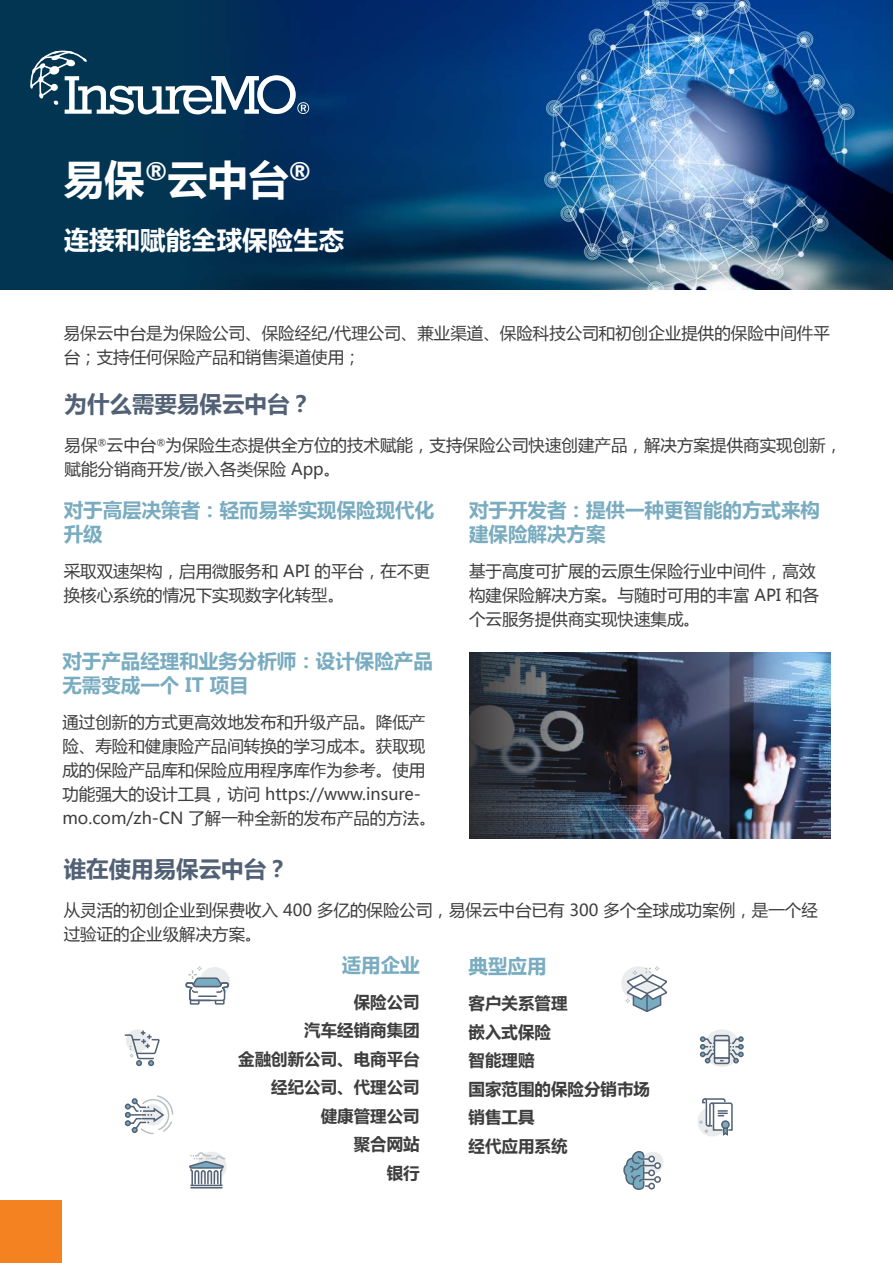
<style>
.page{position:relative;width:893px;height:1263px;background:#fff}
.page>*{position:absolute;margin:0;border:0;box-sizing:border-box;transform-origin:0 0}
.t1{font:700 40.5px "Microsoft Ya Hei";color:#fff}
.t2{font:700 25.5px "Microsoft Ya Hei";color:#fff}
.t3{font:700 22.5px "Microsoft Ya Hei";color:#526175}
.t4{font:700 19.5px/24px "Microsoft Ya Hei";color:#79acc0}
.t5{font:16.5px/24px "Microsoft Ya Hei";color:#3e3e3f}
.t6{font:700 16.5px/28.5px "Microsoft Ya Hei";color:#3e3e3f;text-align:right}
</style>
<div class="page">
<img style="left:0;top:0;width:893px;height:290px">
<div style="left:642px;top:1152px;width:21px;height:21px;background:#eaeced;border-radius:50%"></div>
<div style="left:654px;top:1162px;width:7px;height:7px;border:2px solid #526175;border-radius:50%"></div>
<svg style="left:623px;top:1151px;width:37px;height:39px"></svg>
<div style="left:654px;top:1176px;width:7px;height:7px;border:2px solid #526175;border-radius:50%"></div>
<div style="left:200px;top:967px;width:30px;height:31px;background:#eaeced;border-radius:50%"></div>
<svg style="left:185px;top:966px;width:44px;height:39px"></svg>
<svg style="left:125px;top:1095px;width:49px;height:40px"></svg>
<div style="left:703px;top:1029px;width:38px;height:38px;background:#eaeced;border-radius:50%"></div>
<svg style="left:700px;top:1034px;width:44px;height:31px"></svg>
<div style="left:126px;top:1029px;width:23px;height:23px;background:#f6f7f7;border-radius:50%"></div>
<svg style="left:124px;top:1030px;width:36px;height:36px"></svg>
<div style="left:621px;top:966px;width:35px;height:35px;background:#eaeced;border-radius:50%"></div>
<svg style="left:626px;top:966px;width:41px;height:47px"></svg>
<svg style="left:697px;top:1107px;width:30px;height:29px"></svg>
<svg style="left:699px;top:1098px;width:34px;height:39px"></svg>
<hr style="left:190px;top:1187px;width:32px;height:1px;background:#526175">
<svg style="left:189px;top:1152px;width:38px;height:35px"></svg>
<div style="left:0;top:1200px;width:62px;height:63px;background:#f58220"></div>
<img style="left:628px;top:652px;width:202px;height:186px">
<svg style="left:469px;top:652px;width:159px;height:186px;background:#2f3640"></svg>
<svg style="left:29px;top:49px;width:280px;height:65px"></svg>
<h1 class="t1" style="left:64px;top:151px;width:249px">易保<sup>®</sup>云中台<sup>®</sup></h1>
<h2 class="t2" style="left:64px;top:222px;width:282px">连接和赋能全球保险生态</h2>
<p class="t5" style="left:64px;top:320px;width:768px">易保云中台是为保险公司、保险经纪/代理公司、兼业渠道、保险科技公司和初创企业提供的保险中间件平台；支持任何保险产品和销售渠道使用；</p>
<h3 class="t3" style="left:65px;top:388px;width:249px">为什么需要易保云中台？</h3>
<p class="t5" style="left:65px;top:433px;width:779px">易保<sup>®</sup>云中台<sup>®</sup>为保险生态提供全方位的技术赋能，支持保险公司快速创建产品，解决方案提供商实现创新，赋能分销商开发/嵌入各类保险 App。</p>
<p class="t4" style="left:64px;top:497px;width:372px">对于高层决策者：轻而易举实现保险现代化升级</p>
<p class="t5" style="left:64px;top:558px;width:368px">采取双速架构，启用微服务和 API 的平台，在不更换核心系统的情况下实现数字化转型。</p>
<p class="t4" style="left:62px;top:648px;width:372px">对于产品经理和业务分析师：设计保险产品无需变成一个 IT 项目</p>
<p class="t5" style="left:62px;top:709px;width:375px">通过创新的方式更高效地发布和升级产品。降低产险、寿险和健康险产品间转换的学习成本。获取现成的保险产品库和保险应用程序库作为参考。使用功能强大的设计工具，访问 https://www.insure&shy;mo.com/zh-CN 了解一种全新的发布产品的方法。</p>
<p class="t4" style="left:469px;top:497px;width:352px">对于开发者：提供一种更智能的方式来构建保险解决方案</p>
<p class="t5" style="left:469px;top:558px;width:351px">基于高度可扩展的云原生保险行业中间件，高效构建保险解决方案。与随时可用的丰富 API 和各个云服务提供商实现快速集成。</p>
<h3 class="t3" style="left:64px;top:853px;width:226px">谁在使用易保云中台？</h3>
<p class="t5" style="left:64px;top:897px;width:756px">从灵活的初创企业到保费收入 400 多亿的保险公司，易保云中台已有 300 多个全球成功案例，是一个经过验证的企业级解决方案。</p>
<p class="t4" style="left:342px;top:952px;width:79px">适用企业</p>
<p class="t6" style="left:238px;top:987px;width:183px">保险公司<br>汽车经销商集团<br>金融创新公司、电商平台经纪公司、代理公司<br>健康管理公司<br>聚合网站<br>银行</p>
<p class="t4" style="left:468px;top:953px;width:79px">典型应用</p>
<p class="t6" style="left:468px;top:988px;width:183px;text-align:left">客户关系管理<br>嵌入式保险<br>智能理赔<br>国家范围的保险分销市场销售工具<br>经代应用系统</p>
</div>
